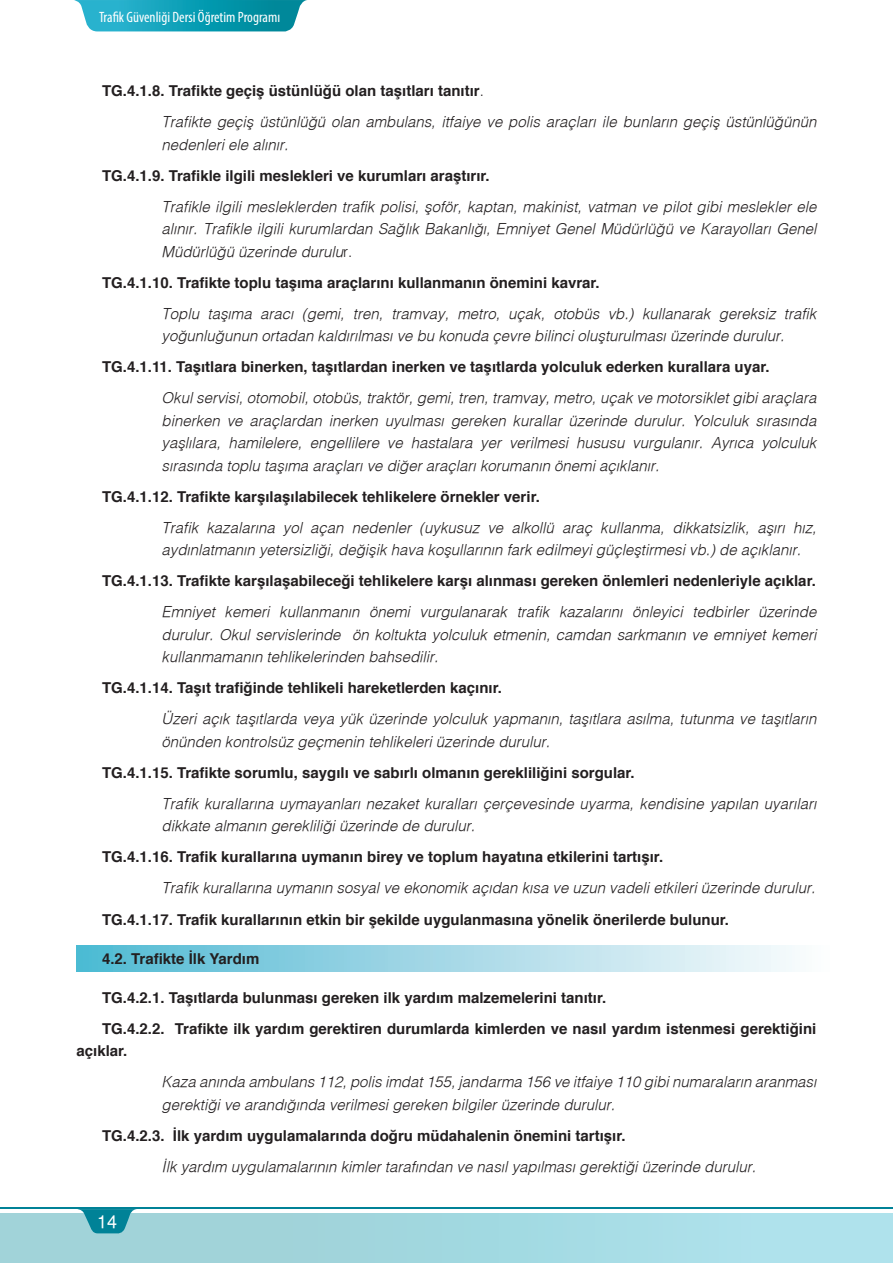
<style>
.page{position:relative;width:893px;height:1263px;background:#fff}
.page>*{position:absolute;margin:0;border:0;box-sizing:border-box;transform-origin:0 0}
.t1{font:500 18px "Helvetica";color:#fff}
.t2{font:italic 300 15px/22.5px "Helvetica";color:#231f20}
.t3{font:700 15px/31px "Helvetica";color:#231f20}
.t4{font:condensed 15px "Myriad Pro";color:#fff}
.s1{font-weight:700;font-style:normal}
.s2{font-style:normal}
</style>
<div class="page">
<div style="left:0;top:1213px;width:893px;height:50px;background:linear-gradient(to right,#9dcfd4,#aee3ed)"></div>
<hr style="left:0;top:1207px;width:893px;height:2px;background:#008297">
<svg style="left:77px;top:1209px;width:66px;height:25px;background:#45a4b3"></svg>
<svg style="left:74px;top:0;width:233px;height:31px;background:#24a6bb"></svg>
<div style="left:77px;top:946px;width:755px;height:25px;background:linear-gradient(to right,#50b9d3,#fefcfd)"></div>
<p class="t4" style="left:99px;top:8px;width:183px">Trafik Güvenliği Dersi Öğretim Programı</p>
<p class="t2" style="left:162px;top:75px;width:656px;line-height:31px;text-indent:-60px"><span class="s1">TG.4.1.8. Trafikte geçiş üstünlüğü olan taşıtları tanıtır</span><span class="s2">.<br></span>Trafikte geçiş üstünlüğü olan ambulans, itfaiye ve polis araçları ile bunların geçiş üstünlüğünün</p>
<p class="t2" style="left:162px;top:133px;width:128px">nedenleri ele alınır.</p>
<p class="t3" style="left:102px;top:160px;width:389px">TG.4.1.9. Trafikle ilgili meslekleri ve kurumları araştırır.</p>
<p class="t2" style="left:162px;top:195px;width:656px;text-align:justify">Trafikle ilgili mesleklerden trafik polisi, şoför, kaptan, makinist, vatman ve pilot gibi meslekler ele alınır. Trafikle ilgili kurumlardan Sağlık Bakanlığı, Emniyet Genel Müdürlüğü ve Karayolları Genel Müdürlüğü üzerinde durulu<span class="s2">r.</span></p>
<p class="t3" style="left:102px;top:267px;width:499px">TG.4.1.10. Trafikte toplu taşıma araçlarını kullanmanın önemini kavrar.</p>
<p class="t2" style="left:162px;top:302px;width:656px">Toplu taşıma aracı (gemi, tren, tramvay, metro, uçak, otobüs vb.) kullanarak gereksiz trafik yoğunluğunun ortadan kaldırılması ve bu konuda çevre bilinci oluşturulması üzerinde durulur.</p>
<p class="t3" style="left:102px;top:352px;width:669px">TG.4.1.11. Taşıtlara binerken, taşıtlardan inerken ve taşıtlarda yolculuk ederken kurallara uyar.</p>
<p class="t2" style="left:162px;top:386px;width:656px;text-align:justify">Okul servisi, otomobil, otobüs, traktör, gemi, tren, tramvay, metro, uçak ve motorsiklet gibi araçlara binerken ve araçlardan inerken uyulması gereken kurallar üzerinde durulur. Yolculuk sırasında yaşlılara, hamilelere, engellilere ve hastalara yer verilmesi hususu vurgulanır. Ayrıca yolculuk sırasında toplu taşıma araçları ve diğer araçları korumanın önemi açıklanır.</p>
<p class="t3" style="left:102px;top:481px;width:439px">TG.4.1.12. Trafikte karşılaşılabilecek tehlikelere örnekler verir.</p>
<p class="t2" style="left:162px;top:516px;width:656px">Trafik kazalarına yol açan nedenler (uykusuz ve alkollü araç kullanma, dikkatsizlik, aşırı hız, aydınlatmanın yetersizliği, değişik hava koşullarının fark edilmeyi güçleştirmesi vb.) de açıklanır.</p>
<p class="t3" style="left:102px;top:566px;width:715px">TG.4.1.13. Trafikte karşılaşabileceği tehlikelere karşı alınması gereken önlemleri nedenleriyle açıklar.</p>
<p class="t2" style="left:162px;top:600px;width:656px;text-align:justify">Emniyet kemeri kullanmanın önemi vurgulanarak trafik kazalarını önleyici tedbirler üzerinde durulur. Okul servislerinde ön koltukta yolculuk etmenin, camdan sarkmanın ve emniyet kemeri kullanmamanın tehlikelerinden bahsedilir.</p>
<p class="t3" style="left:102px;top:673px;width:401px">TG.4.1.14. Taşıt trafiğinde tehlikeli hareketlerden kaçınır.</p>
<p class="t2" style="left:162px;top:707px;width:656px">Üzeri açık taşıtlarda veya yük üzerinde yolculuk yapmanın, taşıtlara asılma, tutunma ve taşıtların önünden kontrolsüz geçmenin tehlikeleri üzerinde durulur.</p>
<p class="t3" style="left:102px;top:757px;width:534px">TG.4.1.15. Trafikte sorumlu, saygılı ve sabırlı olmanın gerekliliğini sorgular.</p>
<p class="t2" style="left:162px;top:792px;width:656px">Trafik kurallarına uymayanları nezaket kuralları çerçevesinde uyarma, kendisine yapılan uyarıları dikkate almanın gerekliliği üzerinde de durulur.</p>
<p class="t3" style="left:102px;top:842px;width:563px">TG.4.1.16. Trafik kurallarına uymanın birey ve toplum hayatına etkilerini tartışır.</p>
<p class="t2" style="left:162px;top:876px;width:655px">Trafik kurallarına uymanın sosyal ve ekonomik açıdan kısa ve uzun vadeli etkileri üzerinde durulur.</p>
<p class="t3" style="left:102px;top:904px;width:628px">TG.4.1.17. Trafik kurallarının etkin bir şekilde uygulanmasına yönelik önerilerde bulunur.</p>
<p class="t3" style="left:102px;top:944px;width:159px">4.2. Trafikte İlk Yardım</p>
<p class="t3" style="left:102px;top:982px;width:716px">TG.4.2.1. Taşıtlarda bulunması gereken ilk yardım malzemelerini tanıtır.<br>TG.4.2.2. Trafikte ilk yardım gerektiren durumlarda kimlerden ve nasıl yardım istenmesi gerektiğini</p>
<p class="t3" style="left:77px;top:1035px;width:52px">açıklar.</p>
<p class="t2" style="left:162px;top:1070px;width:656px">Kaza anında ambulans 112, polis imdat 155, jandarma 156 ve itfaiye 110 gibi numaraların aranması gerektiği ve arandığında verilmesi gereken bilgiler üzerinde durulur.</p>
<p class="t3" style="left:102px;top:1120px;width:525px">TG.4.2.3. İlk yardım uygulamalarında doğru müdahalenin önemini tartışır.</p>
<p class="t2" style="left:162px;top:1154px;width:596px">İlk yardım uygulamalarının kimler tarafından ve nasıl yapılması gerektiği üzerinde durulur.</p>
<p class="t1" style="left:97px;top:1211px;width:22px">14</p>
</div>
